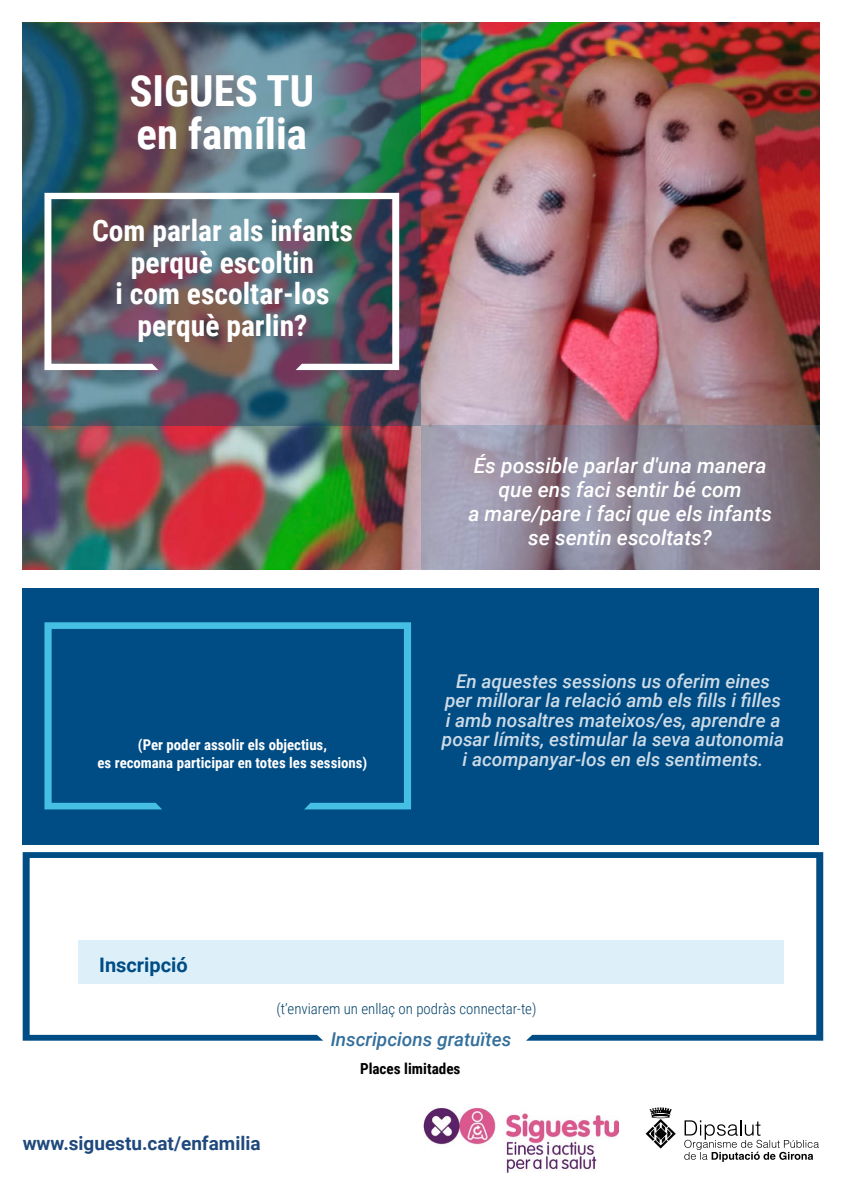
<style>
.page{position:relative;width:842px;height:1191px;background:#fff}
.page>*{position:absolute;margin:0;border:0;box-sizing:border-box;transform-origin:0 0}
.t1{font:700 42.8px/42.9px "Roboto Condensed";color:#fff}
.t2{font:700 29.6px/31.7px "Roboto Condensed";color:#fff;text-align:center}
.t3{font:italic 500 21px/24px "Roboto";color:#fff;text-align:center}
.t4{font:700 20px "Roboto";color:#004c84}
.t5{font:italic 500 19px/19.4px "Roboto";color:#fff;text-align:center}
.t6{font:700 19px "Roboto";color:#1f497d}
.t7{font:italic 500 19px "Roboto";color:#004c84}
.t8{font:700 15.2px "Roboto Condensed";color:#000}
.t9{font:700 14.8px/17.8px "Roboto Condensed";color:#fff;text-align:center}
.t10{font:300 14.8px "Roboto Condensed";color:#004169}
</style>
<div class="page">
<img style="left:23px;top:23px;width:796px;height:546px">
<img style="left:23px;top:23px;width:398px;height:402px">
<svg style="left:646px;top:1107px;width:30px;height:41px"></svg>
<svg style="left:684px;top:1120px;width:135px;height:41px"></svg>
<img style="left:423px;top:1107px;width:195px;height:65px">
<div style="left:23px;top:588px;width:796px;height:257px;background:#004c84"></div>
<svg style="left:421px;top:425px;width:398px;height:145px;background:#8f8798"></svg>
<img style="left:44px;top:193px;width:355px;height:177px">
<svg style="left:44px;top:622px;width:367px;height:187px"></svg>
<svg style="left:23px;top:852px;width:800px;height:188px"></svg>
<div style="left:78px;top:940px;width:706px;height:44px;background:#ddf0fa"></div>
<h1 class="t1" style="left:129px;top:68px;width:186px">SIGUES TU en família</h1>
<h2 class="t2" style="left:92px;top:213px;width:263px">Com parlar als infants perquè escoltin<br>i com escoltar-los perquè parlin?</h2>
<p class="t9" style="left:97px;top:735px;width:271px">(Per poder assolir els objectius,<br>es recomana participar en totes les sessions)</p>
<p class="t4" style="left:99px;top:951px;width:90px">Inscripció</p>
<p class="t3" style="left:468px;top:453px;width:305px">És possible parlar d'una manera que ens faci sentir bé com<br>a mare/pare i faci que els infants se sentin escoltats?</p>
<p class="t5" style="left:442px;top:670px;width:344px">En aquestes sessions us oferim eines per millorar la relació amb els fills i filles i amb nosaltres mateixos/es, aprendre a posar límits, estimular la seva autonomia i acompanyar-los en els sentiments.</p>
<p class="t10" style="left:276px;top:998px;width:262px">(t’enviarem un enllaç on podràs connectar-te)</p>
<p class="t6" style="left:23px;top:1129px;width:239px">www.siguestu.cat/enfamilia</p>
<p class="t7" style="left:331px;top:1026px;width:182px">Inscripcions gratuïtes</p>
<p class="t8" style="left:360px;top:1057px;width:102px">Places limitades</p>
</div>
